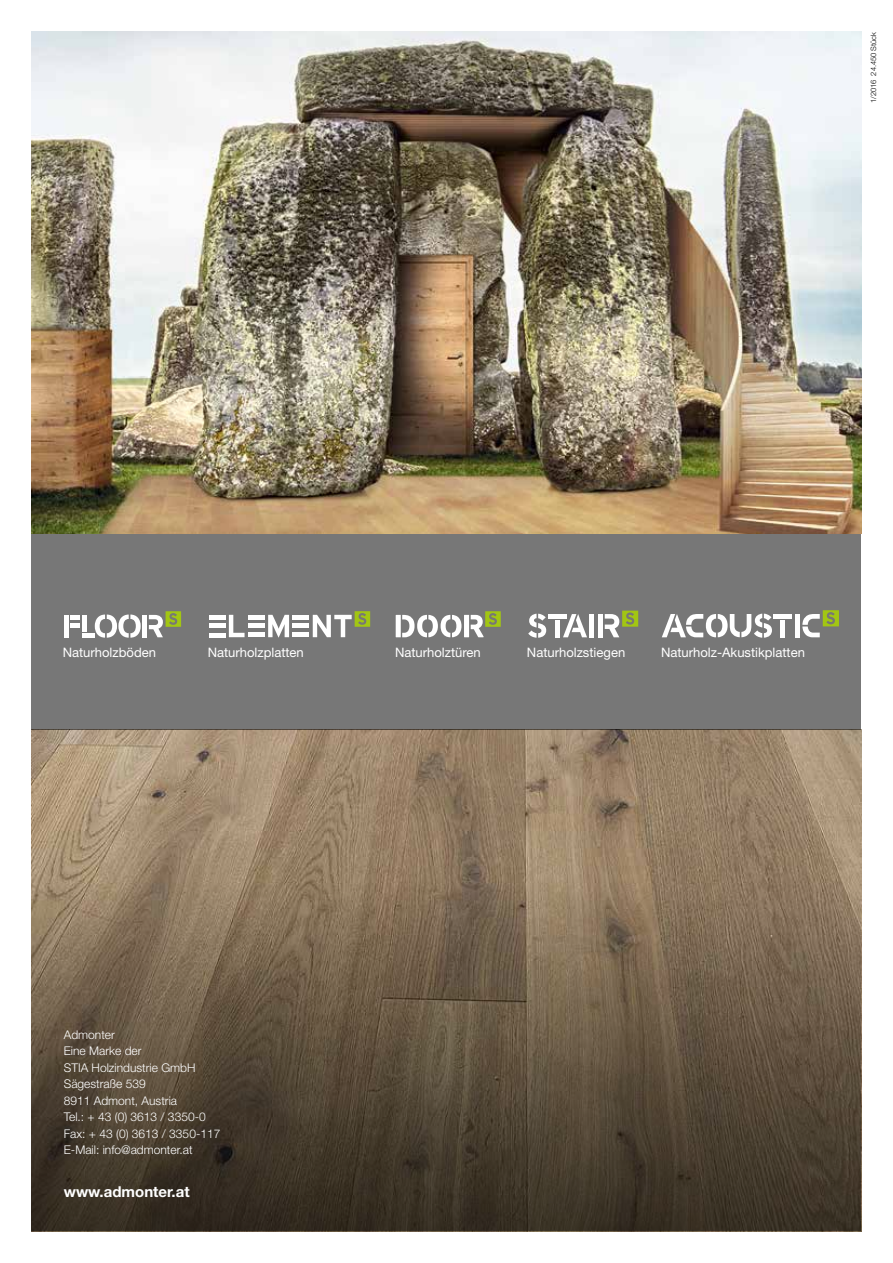
<style>
.page{position:relative;width:893px;height:1263px;background:#fff}
.page>*{position:absolute;margin:0;border:0;box-sizing:border-box;transform-origin:0 0}
.t1{font:700 15px "Helvetica Neue LT Pro";color:#fff}
.t2{font:13.05px "Helvetica Neue LT Pro";color:#fff}
.t3{font:300 12px/16.5px "Helvetica Neue LT Pro";color:#fff}
.t4{font:300 7.5px "Helvetica Neue LT Pro";color:#000}
</style>
<div class="page">
<img style="left:32px;top:729px;width:829px;height:153px">
<svg style="left:32px;top:882px;width:829px;height:349px;background:#5f513f"></svg>
<div style="left:32px;top:534px;width:829px;height:195px;background:#777"></div>
<hr style="left:64px;top:615px;width:4px;height:22px;background:#fff">
<div style="left:82px;top:615px;width:5px;height:16px;background:#fff"></div>
<hr style="left:70px;top:615px;width:10px;height:4px;background:#fff">
<div style="left:70px;top:623px;width:10px;height:5px;background:#fff"></div>
<hr style="left:82px;top:633px;width:13px;height:4px;background:#fff">
<div style="left:142px;top:615px;width:5px;height:22px;background:#fff"></div>
<svg style="left:149px;top:611px;width:32px;height:26px"></svg>
<svg style="left:95px;top:614px;width:46px;height:24px"></svg>
<hr style="left:209px;top:615px;width:16px;height:4px;background:#fff">
<hr style="left:209px;top:624px;width:16px;height:4px;background:#fff">
<hr style="left:209px;top:633px;width:16px;height:4px;background:#fff">
<svg style="left:229px;top:615px;width:16px;height:22px"></svg>
<hr style="left:248px;top:615px;width:16px;height:4px;background:#fff">
<div style="left:248px;top:623px;width:16px;height:5px;background:#fff"></div>
<hr style="left:248px;top:633px;width:16px;height:4px;background:#fff">
<svg style="left:268px;top:615px;width:21px;height:23px"></svg>
<hr style="left:293px;top:615px;width:16px;height:4px;background:#fff">
<div style="left:293px;top:623px;width:16px;height:5px;background:#fff"></div>
<hr style="left:293px;top:633px;width:16px;height:4px;background:#fff">
<svg style="left:313px;top:611px;width:57px;height:26px"></svg>
<svg style="left:396px;top:611px;width:105px;height:26px"></svg>
<div style="left:780px;top:620px;width:5px;height:17px;background:#fff"></div>
<div style="left:774px;top:614px;width:18px;height:5px;background:#fff"></div>
<hr style="left:795px;top:614px;width:4px;height:23px;background:#fff">
<svg style="left:802px;top:610px;width:37px;height:27px"></svg>
<svg style="left:662px;top:614px;width:110px;height:24px"></svg>
<svg style="left:528px;top:614px;width:18px;height:24px"></svg>
<hr style="left:555px;top:620px;width:4px;height:17px;background:#fff">
<div style="left:548px;top:614px;width:18px;height:5px;background:#fff"></div>
<hr style="left:590px;top:614px;width:4px;height:23px;background:#fff">
<div style="left:598px;top:614px;width:5px;height:23px;background:#fff"></div>
<svg style="left:605px;top:611px;width:33px;height:26px"></svg>
<svg style="left:563px;top:614px;width:24px;height:23px"></svg>
<img style="left:32px;top:32px;width:829px;height:502px">
<p class="t4" style="left:869px;top:103px;width:73px;rotate:-90deg">1/2016 24.450 Stück</p>
<p class="t2" style="left:63px;top:644px;width:95px">Naturholzböden</p>
<p class="t2" style="left:208px;top:644px;width:98px">Naturholzplatten</p>
<p class="t2" style="left:395px;top:644px;width:87px">Naturholztüren</p>
<p class="t2" style="left:527px;top:644px;width:100px">Naturholzstiegen</p>
<p class="t2" style="left:661px;top:644px;width:145px">Naturholz-Akustikplatten</p>
<p class="t3" style="left:64px;top:1026px;width:158px">Admonter<br>Eine Marke der<br>STIA Holzindustrie GmbH<br>Sägestraße 539<br>8911 Admont, Austria<br>Tel.: + 43 (0) 3613 / 3350-0<br>Fax: + 43 (0) 3613 / 3350-117<br>E-Mail: info@admonter.at</p>
<p class="t1" style="left:64px;top:1182px;width:127px">www.admonter.at</p>
</div>
